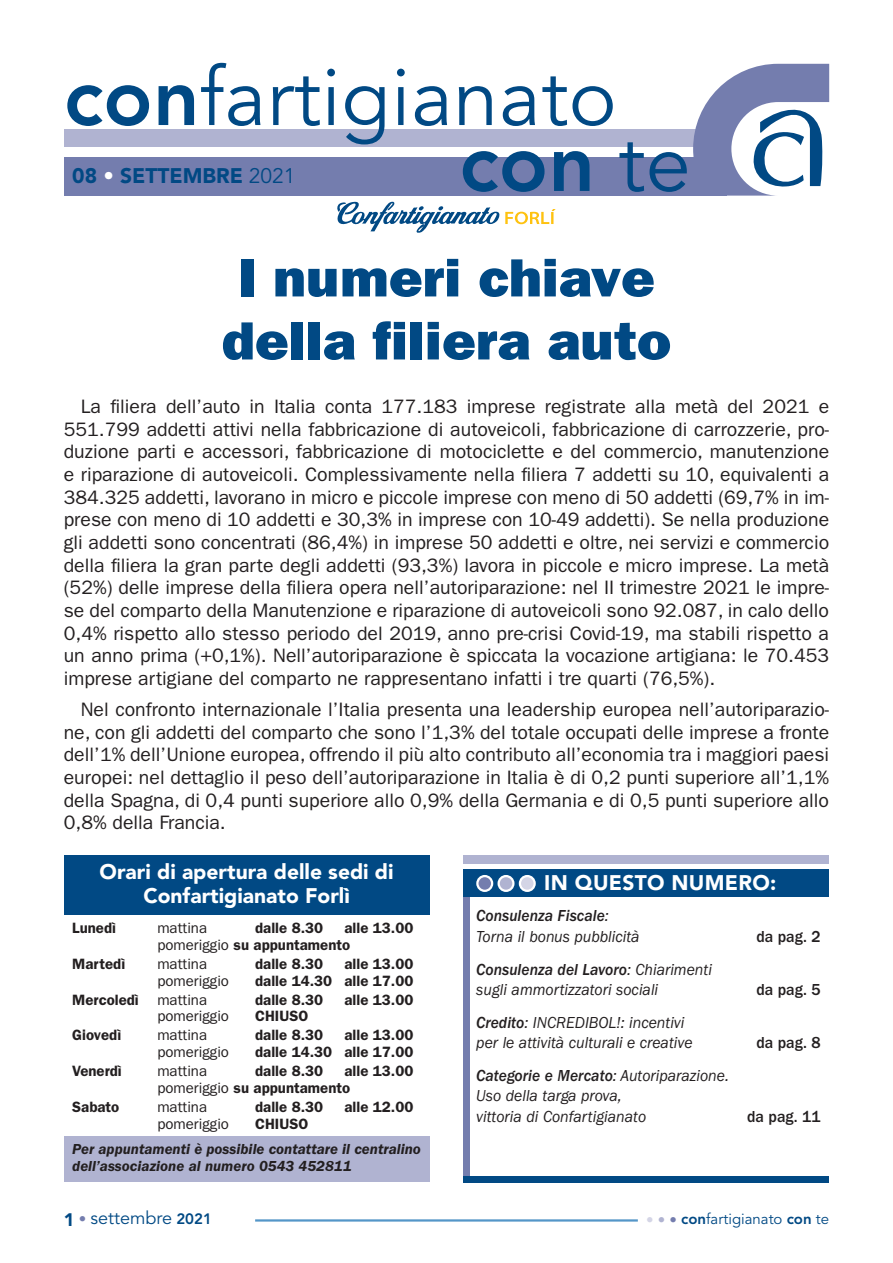
<style>
.page{position:relative;width:893px;height:1263px;background:#fff}
.page>*{position:absolute;margin:0;border:0;box-sizing:border-box;transform-origin:0 0}
.t1{font:81px "Avenir LT Std";letter-spacing:.005em;color:#014984}
.t2{font:800 81px "Avenir LT Std";color:#014984}
.t3{font:54px/63px "ITC Franklin Gothic Std Hvy";color:#014984;scale:1.05 1}
.t4{font:900 21px/24px "Avenir LT Std";color:#fff;text-align:center}
.t5{font:900 21px "Avenir LT Std";color:#014984}
.t6{font:19.5px/22.6px "ITC Franklin Gothic Std";color:#231f20;text-align:justify}
.t7{font:18px "Avenir LT Std";color:#014984}
.t8{font:italic 16.5px/20.2px "ITC Franklin Gothic Std";color:#231f20;scale:.95 1}
.t9{font:16.5px "ITC Franklin Gothic Std Med It";color:#231f20;scale:.95 1}
.t10{font:500 16.5px "ITC Franklin Gothic Std";color:#231f20;scale:.95 1}
.t11{font:600 15px/16.8px "ITC Franklin Gothic Std";color:#231f20}
.t12{font:italic 600 15px/16.8px "ITC Franklin Gothic Std";color:#231f20}
.t13{font:15px "ITC Franklin Gothic Std";color:#231f20}
.t14{font:15px "Avenir LT Std";color:#014984}
.s1{font-weight:800}
.s2{color:#fff}
.s3{font-weight:400}
.s4{font-family:"ITC Franklin Gothic Std";font-style:italic}
.s5{font-family:"ITC Franklin Gothic Std Med It";font-style:normal}
.s6{font-weight:900}
.s7{font-size:15px;color:#747dae}
.s8{font-weight:800;font-size:15px}
.s9{color:#d4d5e6}
.s10{color:#b0b3d1}
.s11{color:#747dae}
</style>
<div class="page">
<div style="left:64px;top:130px;width:650px;height:17px;background:#b0b3d1"></div>
<div style="left:64px;top:157px;width:662px;height:39px;background:#747dae"></div>
<svg style="left:693px;top:64px;width:136px;height:132px"></svg>
<svg style="left:337px;top:201px;width:219px;height:32px"></svg>
<hr style="left:255px;top:1219px;width:383px;height:2px;background:#5496c8">
<div style="left:463px;top:1176px;width:366px;height:6px;background:#014984"></div>
<div style="left:463px;top:855px;width:366px;height:8px;background:#b0b3d1"></div>
<div style="left:463px;top:870px;width:366px;height:27px;background:#014984"></div>
<div style="left:463px;top:897px;width:7px;height:279px;background:#747dae"></div>
<div style="left:64px;top:1136px;width:365px;height:46px;background:#b0b3d1"></div>
<div style="left:64px;top:855px;width:365px;height:59px;background:#014984"></div>
<div style="left:477px;top:876px;width:15px;height:15px;background:#747dae;border-radius:50%"></div>
<div style="left:476px;top:875px;width:17px;height:17px;border:2px solid #fff;border-radius:50%"></div>
<svg style="left:499px;top:876px;width:14px;height:15px"></svg>
<div style="left:497px;top:875px;width:17px;height:17px;border:2px solid #fff;border-radius:50%"></div>
<div style="left:520px;top:876px;width:15px;height:15px;background:#d4d5e6;border-radius:50%"></div>
<div style="left:519px;top:875px;width:17px;height:17px;border:2px solid #fff;border-radius:50%"></div>
<h1 class="t1" style="left:64px;top:50px;width:554px"><span class="s1">con</span>fartigianato</h1>
<p class="t5" style="left:72px;top:163px;width:225px">08 <span class="s2">•</span> SETTEMBRE <span class="s3">2021</span></p>
<h1 class="t2" style="left:459px;top:115px;width:233px">con <span class="s3">te</span></h1>
<h2 class="t3" style="left:222px;top:247px;width:429px">I numeri chiave della filiera auto</h2>
<p class="t6" style="left:64px;top:395px;width:767px;text-indent:17px">La filiera dell’auto in Italia conta 177.183 imprese registrate alla metà del 2021 e 551.799 addetti attivi nella fabbricazione di autoveicoli, fabbricazione di carrozzerie, pro&shy;duzione parti e accessori, fabbricazione di motociclette e del commercio, manutenzione e riparazione di autoveicoli. Complessivamente nella filiera 7 addetti su 10, equivalenti a 384.325 addetti, lavorano in micro e piccole imprese con meno di 50 addetti (69,7% in im&shy;prese con meno di 10 addetti e 30,3% in imprese con 10-49 addetti). Se nella produzione gli addetti sono concentrati (86,4%) in imprese 50 addetti e oltre, nei servizi e commercio della filiera la gran parte degli addetti (93,3%) lavora in piccole e micro imprese. La metà (52%) delle imprese della filiera opera nell’autoriparazione: nel II trimestre 2021 le impre&shy;se del comparto della Manutenzione e riparazione di autoveicoli sono 92.087, in calo dello 0,4% rispetto allo stesso periodo del 2019, anno pre-crisi Covid-19, ma stabili rispetto a un anno prima (+0,1%). Nell’autoriparazione è spiccata la vocazione artigiana: le 70.453 imprese artigiane del comparto ne rappresentano infatti i tre quarti (76,5%).</p>
<p class="t6" style="left:64px;top:698px;width:767px;text-indent:17px">Nel confronto internazionale l’Italia presenta una leadership europea nell’autoriparazio&shy;ne, con gli addetti del comparto che sono l’1,3% del totale occupati delle imprese a fronte dell’1% dell’Unione europea, offrendo il più alto contributo all’economia tra i maggiori paesi europei: nel dettaglio il peso dell’autoriparazione in Italia è di 0,2 punti superiore all’1,1% della Spagna, di 0,4 punti superiore allo 0,9% della Germania e di 0,5 punti superiore allo 0,8% della Francia.</p>
<p class="t4" style="left:100px;top:860px;width:296px">Orari di apertura delle sedi di<br>Confartigianato Forlì</p>
<p class="t11" style="left:72px;top:919px;width:45px">Lunedì</p>
<p class="t13" style="left:157px;top:919px;width:51px">mattina</p>
<p class="t11" style="left:255px;top:919px;width:70px">dalle 8.30</p>
<p class="t11" style="left:157px;top:919px;width:258px;text-indent:187px">alle 13.00 <span class="s3">pomeriggio</span> su appuntamento</p>
<p class="t11" style="left:72px;top:955px;width:54px">Martedì</p>
<p class="t13" style="left:157px;top:955px;width:51px">mattina</p>
<p class="t11" style="left:255px;top:955px;width:70px">dalle 8.30</p>
<p class="t11" style="left:344px;top:955px;width:71px">alle 13.00</p>
<p class="t13" style="left:157px;top:972px;width:73px">pomeriggio</p>
<p class="t11" style="left:255px;top:972px;width:160px">dalle 14.30 alle 17.00</p>
<p class="t11" style="left:72px;top:991px;width:136px">Mercoledì <span class="s3">mattina</span></p>
<p class="t11" style="left:255px;top:991px;width:70px">dalle 8.30</p>
<p class="t11" style="left:344px;top:991px;width:71px">alle 13.00</p>
<p class="t13" style="left:157px;top:1008px;width:73px">pomeriggio</p>
<p class="t11" style="left:255px;top:1008px;width:55px">CHIUSO</p>
<p class="t11" style="left:72px;top:1027px;width:50px">Giovedì</p>
<p class="t13" style="left:157px;top:1027px;width:51px">mattina</p>
<p class="t11" style="left:255px;top:1027px;width:70px">dalle 8.30</p>
<p class="t11" style="left:344px;top:1027px;width:71px">alle 13.00</p>
<p class="t13" style="left:157px;top:1043px;width:73px">pomeriggio</p>
<p class="t11" style="left:255px;top:1044px;width:160px">dalle 14.30 alle 17.00</p>
<p class="t11" style="left:72px;top:1063px;width:51px">Venerdì</p>
<p class="t13" style="left:157px;top:1062px;width:51px">mattina</p>
<p class="t11" style="left:255px;top:1063px;width:70px">dalle 8.30</p>
<p class="t11" style="left:157px;top:1063px;width:258px;text-indent:187px">alle 13.00 <span class="s3">pomeriggio</span> su appuntamento</p>
<p class="t11" style="left:72px;top:1099px;width:49px">Sabato</p>
<p class="t13" style="left:157px;top:1098px;width:51px">mattina</p>
<p class="t11" style="left:255px;top:1099px;width:70px">dalle 8.30</p>
<p class="t11" style="left:344px;top:1099px;width:71px">alle 12.00</p>
<p class="t13" style="left:157px;top:1115px;width:73px">pomeriggio</p>
<p class="t11" style="left:255px;top:1115px;width:55px">CHIUSO</p>
<p class="t12" style="left:72px;top:1141px;width:350px">Per appuntamenti è possibile contattare il centralino dell’associazione al numero 0543 452811</p>
<p class="t4" style="left:544px;top:871px;width:234px">IN QUESTO NUMERO:</p>
<p class="t9" style="left:476px;top:907px;width:141px">Consulenza Fiscale<span class="s4">:</span></p>
<p class="t8" style="left:476px;top:926px;width:174px">Torna il bonus pubblicità</p>
<p class="t10" style="left:756px;top:927px;width:69px">da pag. 2</p>
<p class="t9" style="left:476px;top:960px;width:250px">Consulenza del Lavoro<span class="s4">: Chiarimenti</span></p>
<p class="t8" style="left:476px;top:979px;width:193px">sugli ammortizzatori sociali</p>
<p class="t10" style="left:756px;top:980px;width:69px">da pag. 5</p>
<p class="t8" style="left:476px;top:1012px;width:229px"><span class="s5">Credito</span>: INCREDIBOL!: incentivi per le attività culturali e creative</p>
<p class="t10" style="left:756px;top:1033px;width:69px">da pag. 8</p>
<p class="t9" style="left:476px;top:1066px;width:267px">Categorie e Mercato<span class="s4">: Autoriparazione.</span></p>
<p class="t8" style="left:476px;top:1086px;width:180px">Uso della targa prova, vittoria di Confartigianato</p>
<p class="t10" style="left:747px;top:1107px;width:79px">da pag. 11</p>
<p class="t7" style="left:64px;top:1207px;width:150px"><span class="s6">1</span> <span class="s7">•</span> settembre <span class="s8">2021</span></p>
<p class="t14" style="left:646px;top:1210px;width:184px"><span class="s9">•</span> <span class="s10">•</span> <span class="s11">•</span> <span class="s1">con</span>fartigianato <span class="s1">con</span> te</p>
</div>
